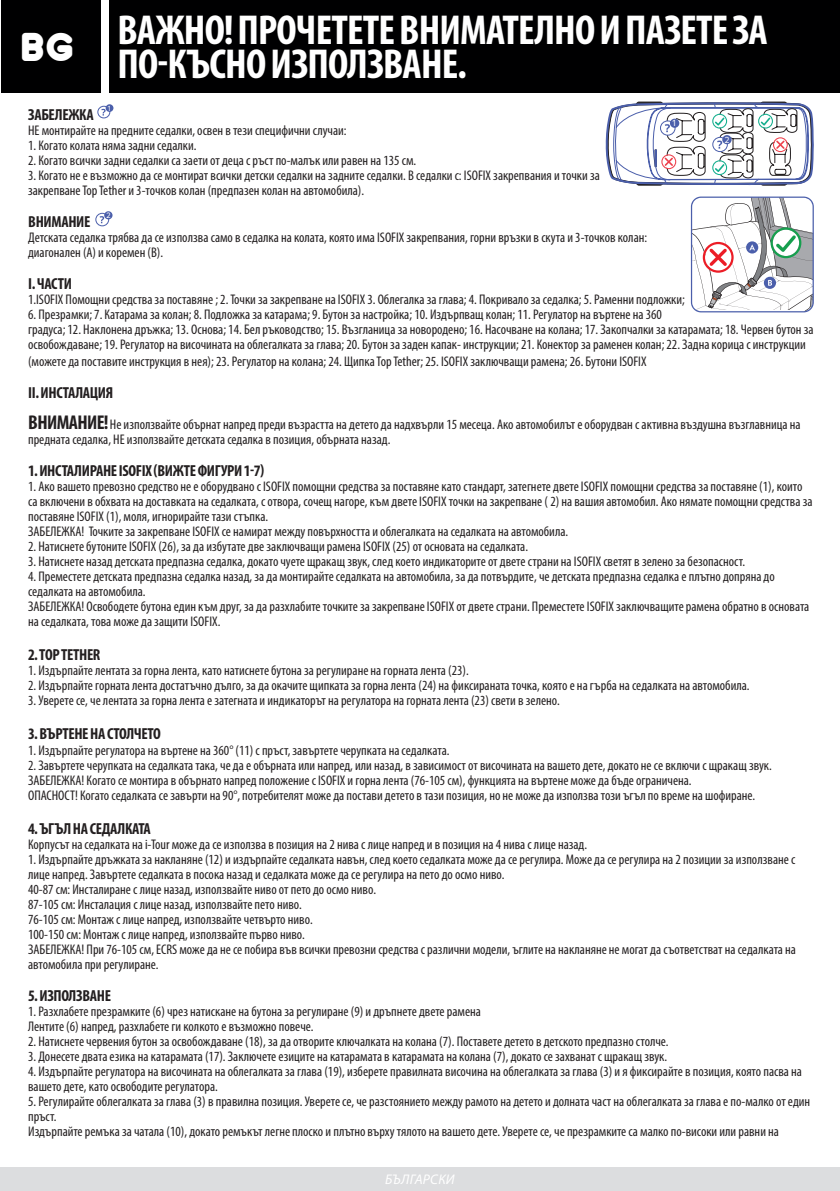
<style>
.page{position:relative;width:840px;height:1191px;background:#fff}
.page>*{position:absolute;margin:0;border:0;box-sizing:border-box;transform-origin:0 0}
.t1{font:700 condensed 42px/34px "Myriad Pro";letter-spacing:-.02em;color:#fff}
.t2{font:36px "Dunkin";color:#fff}
.t3{font:700 condensed 16px "Myriad Pro";letter-spacing:-.02em;color:#231f20}
.t4{font:condensed 14px/15px "Myriad Pro";color:#231f20}
.t5{font:italic 14px "Myriad Pro";letter-spacing:.02em;color:#fff}
.t6{font:9px "Averta PE";color:#fff}
.t7{font:8px "Averta PE";color:#fff}
.t8{font:7.6px "Averta PE";color:#fff}
.s1{font-weight:700;font-size:20px}
</style>
<div class="page">
<div style="left:239px;top:0;width:600px;height:93px;background:#000001"></div>
<div style="left:142px;top:1167px;width:697px;height:24px;background:#dcdddf"></div>
<div style="left:109px;top:0;width:668px;height:93px;background:#000001"></div>
<div style="left:1px;top:0;width:100px;height:93px;background:#000001"></div>
<div style="left:0;top:1167px;width:777px;height:24px;background:#dcdddf"></div>
<svg style="left:606px;top:101px;width:208px;height:85px"></svg>
<svg style="left:690px;top:196px;width:123px;height:116px"></svg>
<div style="left:97px;top:106px;width:13px;height:12px;border:1px solid #4b5fab;border-radius:50%"></div>
<div style="left:106px;top:104px;width:7px;height:8px;background:#4b5fab;border-radius:50%"></div>
<svg style="left:101px;top:109px;width:5px;height:6px"></svg>
<div style="left:95px;top:213px;width:14px;height:13px;border:1px solid #4b5fab;border-radius:50%"></div>
<div style="left:104px;top:211px;width:8px;height:8px;background:#4b5fab;border-radius:50%"></div>
<svg style="left:100px;top:216px;width:4px;height:7px"></svg>
<p class="t2" style="left:22px;top:17px;width:55px">BG</p>
<p class="t1" style="left:117px;top:13px;width:651px">ВАЖНО! ПРОЧЕТЕТЕ ВНИМАТЕЛНО И ПАЗЕТЕ ЗА<br>ПО-КЪСНО ИЗПОЛЗВАНЕ.</p>
<p class="t8" style="left:108px;top:103px;width:4px">1</p>
<p class="t3" style="left:28px;top:105px;width:67px">ЗАБЕЛЕЖКА</p>
<p class="t4" style="left:28px;top:123px;width:320px">НЕ монтирайте на предните седалки, освен в тези специфични случаи:</p>
<p class="t4" style="left:28px;top:138px;width:170px">1. Когато колата няма задни седалки.</p>
<p class="t4" style="left:28px;top:153px;width:389px">2. Когато всички задни седалки са заети от деца с ръст по-малък или равен на 135 см.</p>
<p class="t4" style="left:28px;top:168px;width:573px">3. Когато не е възможно да се монтират всички детски седалки на задните седалки. В седалки с: ISOFIX закрепвания и точки за закрепване Top Tether и 3-точков колан (предпазен колан на автомобила).</p>
<p class="t3" style="left:28px;top:212px;width:64px">ВНИМАНИЕ</p>
<p class="t4" style="left:28px;top:230px;width:620px">Детската седалка трябва да се използва само в седалка на колата, която има ISOFIX закрепвания, горни връзки в скута и 3-точков колан: диагонален (A) и коремен (B).</p>
<p class="t3" style="left:28px;top:274px;width:45px">I. ЧАСТИ</p>
<p class="t4" style="left:28px;top:292px;width:658px">1.ISOFIX Помощни средства за поставяне ; 2. Точки за закрепване на ISOFIX 3. Облегалка за глава; 4. Покривало за седалка; 5. Раменни подложки;</p>
<p class="t4" style="left:28px;top:307px;width:786px">6. Презрамки; 7. Катарама за колан; 8. Подложка за катарама; 9. Бутон за настройка; 10. Издърпващ колан; 11. Регулатор на въртене на 360<br>градуса; 12. Наклонена дръжка; 13. Основа; 14. Бел ръководство; 15. Възгланица за новородено; 16. Насочване на колана; 17. Закопчалки за катарамата; 18. Червен бутон за освобождаване; 19. Регулатор на височината на облегалката за глава; 20. Бутон за заден капак- инструкции; 21. Конектор за раменен колан; 22. Задна корица с инструкции</p>
<p class="t4" style="left:28px;top:354px;width:619px">(можете да поставите инструкция в нея); 23. Регулатор на колана; 24. Щипка Top Tether; 25. ISOFIX заключващи рамена; 26. Бутони ISOFIX</p>
<p class="t3" style="left:28px;top:383px;width:86px">II. ИНСТАЛАЦИЯ</p>
<p class="t4" style="left:28px;top:417px;width:773px"><span class="s1">ВНИМАНИЕ!</span> Не използвайте обърнат напред преди възрастта на детето да надхвърли 15 месеца. Ако автомобилът е оборудван с активна въздушна възглавница на предната седалка, НЕ използвайте детската седалка в позиция, обърната назад.</p>
<p class="t3" style="left:28px;top:461px;width:237px">1. ИНСТАЛИРАНЕ ISOFIX (ВИЖТЕ ФИГУРИ 1-7)</p>
<p class="t4" style="left:28px;top:479px;width:785px">1. Ако вашето превозно средство не е оборудвано с ISOFIX помощни средства за поставяне като стандарт, затегнете двете ISOFIX помощни средства за поставяне (1), които са включени в обхвата на доставката на седалката, с отвора, сочещ нагоре, към двете ISOFIX точки на закрепване ( 2) на вашия автомобил. Ако нямате помощни средства за поставяне ISOFIX (1), моля, игнорирайте тази стъпка.</p>
<p class="t4" style="left:28px;top:524px;width:541px">ЗАБЕЛЕЖКА! Точките за закрепване ISOFIX се намират между повърхността и облегалката на седалката на автомобила.</p>
<p class="t4" style="left:28px;top:539px;width:501px">2. Натиснете бутоните ISOFIX (26), за да избутате две заключващи рамена ISOFIX (25) от основата на седалката.</p>
<p class="t4" style="left:28px;top:554px;width:718px">3. Натиснете назад детската предпазна седалка, докато чуете щракащ звук, след което индикаторите от двете страни на ISOFIX светят в зелено за безопасност.</p>
<p class="t4" style="left:28px;top:569px;width:747px">4. Преместете детската предпазна седалка назад, за да монтирайте седалката на автомобила, за да потвърдите, че детската предпазна седалка е плътно допряна до седалката на автомобила.</p>
<p class="t4" style="left:28px;top:599px;width:782px">ЗАБЕЛЕЖКА! Освободете бутона един към друг, за да разхлабите точките за закрепване ISOFIX от двете страни. Преместете ISOFIX заключващите рамена обратно в основата на седалката, това може да защити ISOFIX.</p>
<p class="t3" style="left:28px;top:645px;width:74px">2. TOP TETHER</p>
<p class="t4" style="left:28px;top:663px;width:442px">1. Издърпайте лентата за горна лента, като натиснете бутона за регулиране на горната лента (23).</p>
<p class="t4" style="left:28px;top:678px;width:722px">2. Издърпайте горната лента достатъчно дълго, за да окачите щипката за горна лента (24) на фиксираната точка, която е на гърба на седалката на автомобила.</p>
<p class="t4" style="left:28px;top:693px;width:533px">3. Уверете се, че лентата за горна лента е затегната и индикаторът на регулатора на горната лента (23) свети в зелено.</p>
<p class="t3" style="left:28px;top:724px;width:134px">3. ВЪРТЕНЕ НА СТОЛЧЕТО</p>
<p class="t4" style="left:28px;top:742px;width:423px">1. Издърпайте регулатора на въртене на 360° (11) с пръст, завъртете черупката на седалката.</p>
<p class="t4" style="left:28px;top:757px;width:744px">2. Завъртете черупката на седалката така, че да е обърната или напред, или назад, в зависимост от височината на вашето дете, докато не се включи с щракащ звук.</p>
<p class="t4" style="left:28px;top:772px;width:664px">ЗАБЕЛЕЖКА! Когато се монтира в обърнато напред положение с ISOFIX и горна лента (76-105 см), функцията на въртене може да бъде ограничена.</p>
<p class="t4" style="left:28px;top:787px;width:728px">ОПАСНОСТ! Когато седалката се завърти на 90°, потребителят може да постави детето в тази позиция, но не може да използва този ъгъл по време на шофиране.</p>
<p class="t3" style="left:28px;top:818px;width:124px">4. ЪГЪЛ НА СЕДАЛКАТА</p>
<p class="t4" style="left:28px;top:836px;width:560px">Корпусът на седалката на i-Tour може да се използва в позиция на 2 нива с лице напред и в позиция на 4 нива с лице назад.</p>
<p class="t4" style="left:28px;top:851px;width:768px">1. Издърпайте дръжката за накланяне (12) и издърпайте седалката навън, след което седалката може да се регулира. Може да се регулира на 2 позиции за използване с лице напред. Завъртете седалката в посока назад и седалката може да се регулира на пето до осмо ниво.</p>
<p class="t4" style="left:28px;top:881px;width:349px">40-87 см: Инсталиране с лице назад, използвайте ниво от пето до осмо ниво.</p>
<p class="t4" style="left:28px;top:896px;width:275px">87-105 см: Инсталация с лице назад, използвайте пето ниво.</p>
<p class="t4" style="left:28px;top:911px;width:286px">76-105 см: Монтаж с лице напред, използвайте четвърто ниво.</p>
<p class="t4" style="left:28px;top:926px;width:278px">100-150 см: Монтаж с лице напред, използвайте първо ниво.</p>
<p class="t4" style="left:28px;top:941px;width:769px">ЗАБЕЛЕЖКА! При 76-105 см, ECRS може да не се побира във всички превозни средства с различни модели, ъглите на накланяне не могат да съответстват на седалката на автомобила при регулиране.</p>
<p class="t3" style="left:28px;top:985px;width:84px">5. ИЗПОЛЗВАНЕ</p>
<p class="t4" style="left:28px;top:1003px;width:454px">1. Разхлабете презрамките (6) чрез натискане на бутона за регулиране (9) и дръпнете двете рамена</p>
<p class="t4" style="left:28px;top:1018px;width:287px">Лентите (6) напред, разхлабете ги колкото е възможно повече.</p>
<p class="t4" style="left:28px;top:1033px;width:641px">2. Натиснете червения бутон за освобождаване (18), за да отворите ключалката на колана (7). Поставете детето в детското предпазно столче.</p>
<p class="t4" style="left:28px;top:1048px;width:640px">3. Донесете двата езика на катарамата (17). Заключете езиците на катарамата в катарамата на колана (7), докато се захванат с щракащ звук.</p>
<p class="t4" style="left:28px;top:1063px;width:774px">4. Издърпайте регулатора на височината на облегалката за глава (19), изберете правилната височина на облегалката за глава (3) и я фиксирайте в позиция, която пасва на вашето дете, като освободите регулатора.</p>
<p class="t4" style="left:28px;top:1093px;width:783px">5. Регулирайте облегалката за глава (3) в правилна позиция. Уверете се, че разстоянието между рамото на детето и долната част на облегалката за глава е по-малко от един пръст.</p>
<p class="t4" style="left:28px;top:1123px;width:752px">Издърпайте ремъка за чатала (10), докато ремъкът легне плоско и плътно върху тялото на вашето дете. Уверете се, че презрамките са малко по-високи или равни на</p>
<p class="t6" style="left:672px;top:117px;width:5px">1</p>
<p class="t6" style="left:724px;top:133px;width:6px">2</p>
<p class="t7" style="left:106px;top:210px;width:6px">2</p>
<p class="t5" style="left:385px;top:1170px;width:71px">БЪЛГАРСКИ</p>
</div>
